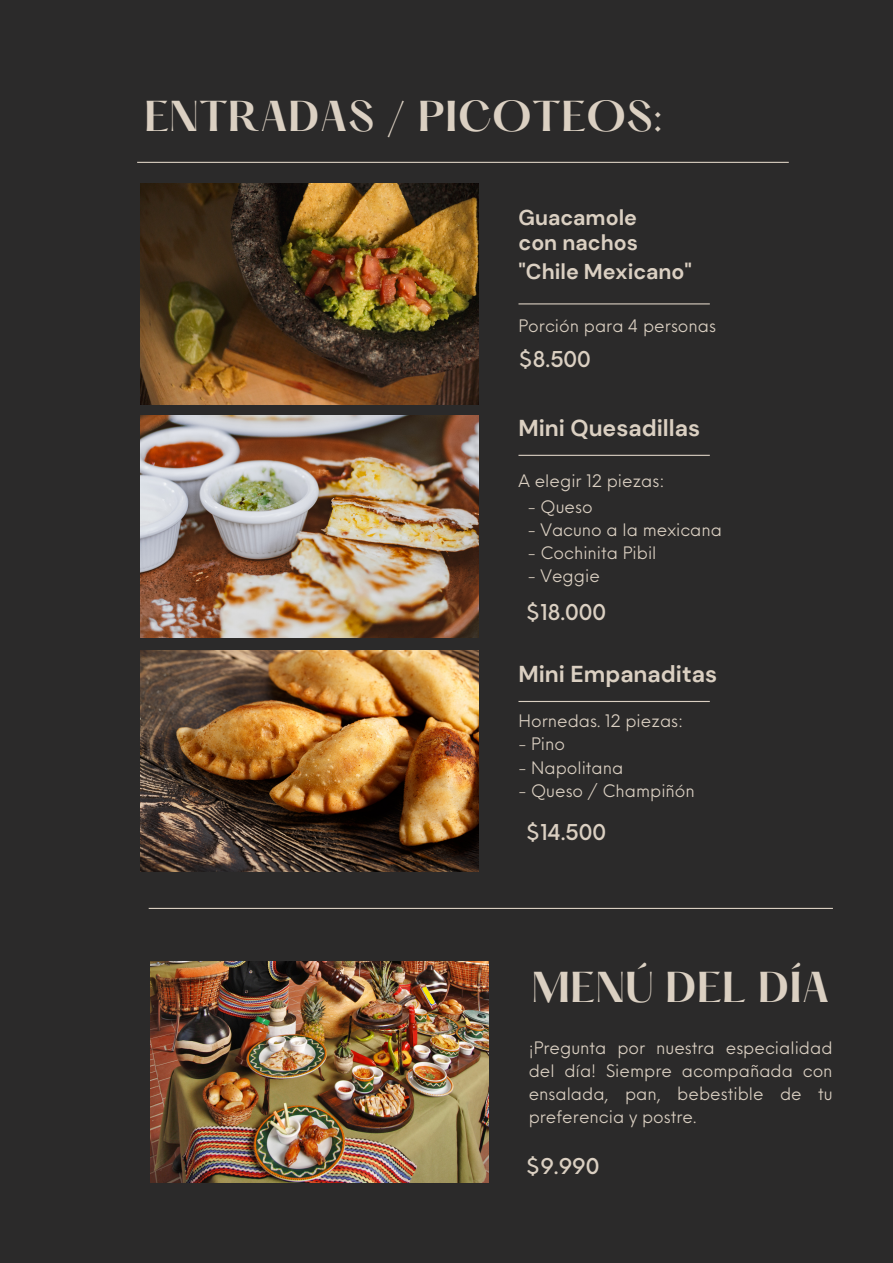
<style>
.page{position:relative;width:893px;height:1263px;background:#2b2a2a}
.page>*{position:absolute;margin:0;border:0;box-sizing:border-box;transform-origin:0 0}
.t1{font:600 37.8px "Hatton";color:#dbd0c2}
.t2{font:700 23.02px "DM Sans";color:#dbd0c2}
.t3{font:700 21.45px/25.3px "DM Sans";color:#dbd0c2}
.t4{font:500 21.3px "Neue Einstellung";color:#dbd0c2}
.t5{font:16.8px/23.1px "Neue Einstellung";color:#dbd0c2;text-align:justify}
</style>
<div class="page">
<img style="left:141px;top:183px;width:337px;height:221px">
<img style="left:141px;top:416px;width:337px;height:221px">
<img style="left:141px;top:651px;width:337px;height:221px">
<img style="left:151px;top:962px;width:337px;height:221px">
<hr style="left:518px;top:303px;width:192px;height:1px;background:#dbd0c2">
<hr style="left:137px;top:162px;width:651px;height:1px;background:#dbd0c2">
<hr style="left:149px;top:908px;width:684px;height:1px;background:#dbd0c2">
<hr style="left:518px;top:455px;width:192px;height:1px;background:#dbd0c2">
<hr style="left:518px;top:701px;width:192px;height:1px;background:#dbd0c2">
<h1 class="t1" style="left:144px;top:98px;width:521px">ENTRADAS / PICOTEOS:</h1>
<p class="t3" style="left:518px;top:205px;width:121px">Guacamole con nachos</p>
<p class="t3" style="left:518px;top:259px;width:175px">"Chile Mexicano"</p>
<p class="t5" style="left:518px;top:312px;width:199px">Porción para 4 personas</p>
<p class="t4" style="left:518px;top:340px;width:74px">$8.500</p>
<h2 class="t2" style="left:518px;top:413px;width:183px">Mini Quesadillas</h2>
<p class="t5" style="left:518px;top:468px;width:148px">A elegir 12 piezas:</p>
<p class="t5" style="left:528px;top:493px;width:66px">- Queso</p>
<p class="t5" style="left:528px;top:516px;width:196px">- Vacuno a la mexicana</p>
<p class="t5" style="left:528px;top:539px;width:130px">- Cochinita Pibil</p>
<p class="t5" style="left:528px;top:562px;width:74px">- Veggie</p>
<p class="t4" style="left:526px;top:593px;width:82px">$18.000</p>
<h2 class="t2" style="left:518px;top:659px;width:200px">Mini Empanaditas</h2>
<p class="t5" style="left:518px;top:708px;width:166px">Hornedas. 12 piezas:</p>
<p class="t5" style="left:518px;top:731px;width:48px">- Pino</p>
<p class="t5" style="left:518px;top:754px;width:106px">- Napolitana</p>
<p class="t5" style="left:518px;top:777px;width:178px">- Queso / Champiñón</p>
<p class="t4" style="left:526px;top:813px;width:82px">$14.500</p>
<h1 class="t1" style="left:531px;top:970px;width:300px">MENÚ DEL DÍA</h1>
<p class="t5" style="left:528px;top:1035px;width:305px">¡Pregunta por nuestra especialidad del día! Siempre acompañada con ensalada, pan, bebestible de tu preferencia y postre.</p>
<p class="t4" style="left:526px;top:1147px;width:75px">$9.990</p>
</div>
